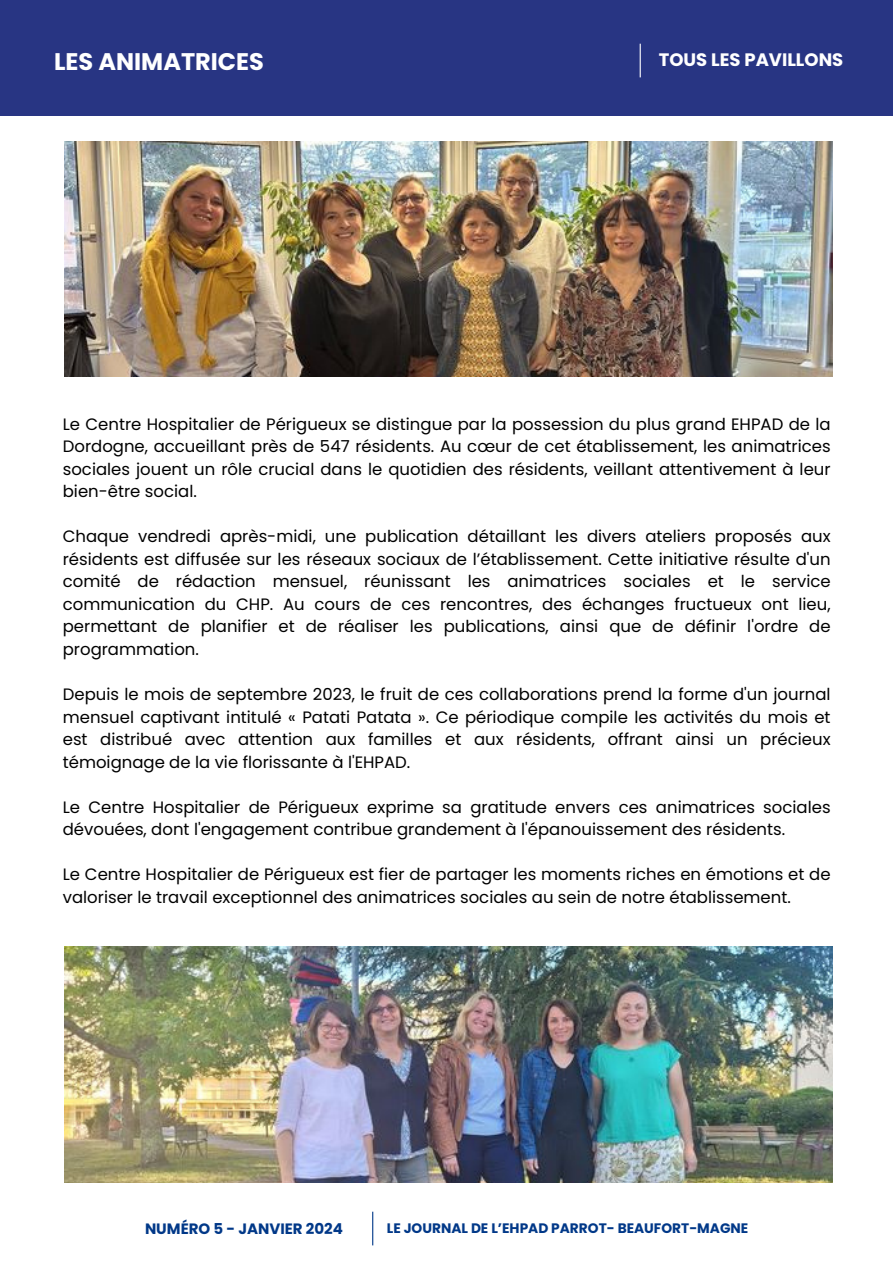
<style>
.page{position:relative;width:893px;height:1264px;background:#fff}
.page>*{position:absolute;margin:0;border:0;box-sizing:border-box;transform-origin:0 0}
.t1{font:700 24px "Poppins";color:#fff}
.t2{font:700 18px "Poppins";color:#fff}
.t3{font:16.5px/22.5px "Poppins";color:#000;text-align:justify}
.t4{font:700 15px "Poppins";color:#013888}
.t5{font:700 13.8px "Poppins";color:#013888}
</style>
<div class="page">
<div style="left:0;top:0;width:892px;height:116px;background:#283583"></div>
<hr style="left:639px;top:44px;width:1px;height:33px;background:#fff">
<img style="left:65px;top:141px;width:767px;height:236px">
<img style="left:65px;top:946px;width:767px;height:235px">
<hr style="left:372px;top:1211px;width:1px;height:34px;background:#013888">
<p class="t1" style="left:54px;top:45px;width:211px">LES ANIMATRICES</p>
<p class="t2" style="left:658px;top:47px;width:186px">TOUS LES PAVILLONS</p>
<h1 class="t3" style="left:63px;top:413px;width:769px">Le Centre Hospitalier de Périgueux se distingue par la possession du plus grand EHPAD de la Dordogne, accueillant près de 547 résidents. Au cœur de cet établissement, les animatrices sociales jouent un rôle crucial dans le quotidien des résidents, veillant attentivement à leur bien-être social.</h1>
<h2 class="t3" style="left:63px;top:525px;width:769px">Chaque vendredi après-midi, une publication détaillant les divers ateliers proposés aux résidents est diffusée sur les réseaux sociaux de l’établissement. Cette initiative résulte d'un comité de rédaction mensuel, réunissant les animatrices sociales et le service communication du CHP. Au cours de ces rencontres, des échanges fructueux ont lieu, permettant de planifier et de réaliser les publications, ainsi que de définir l'ordre de programmation.</h2>
<h3 class="t3" style="left:63px;top:683px;width:769px">Depuis le mois de septembre 2023, le fruit de ces collaborations prend la forme d'un journal mensuel captivant intitulé « Patati Patata ». Ce périodique compile les activités du mois et est distribué avec attention aux familles et aux résidents, offrant ainsi un précieux témoignage de la vie florissante à l'EHPAD.</h3>
<h3 class="t3" style="left:63px;top:795px;width:769px">Le Centre Hospitalier de Périgueux exprime sa gratitude envers ces animatrices sociales dévouées, dont l'engagement contribue grandement à l'épanouissement des résidents.</h3>
<h3 class="t3" style="left:63px;top:863px;width:769px">Le Centre Hospitalier de Périgueux est fier de partager les moments riches en émotions et de valoriser le travail exceptionnel des animatrices sociales au sein de notre établissement.</h3>
<h3 class="t4" style="left:145px;top:1218px;width:199px">NUMÉRO 5 - JANVIER 2024</h3>
<h3 class="t5" style="left:387px;top:1218px;width:363px">LE JOURNAL DE L’EHPAD PARROT- BEAUFORT-MAGNE</h3>
</div>
